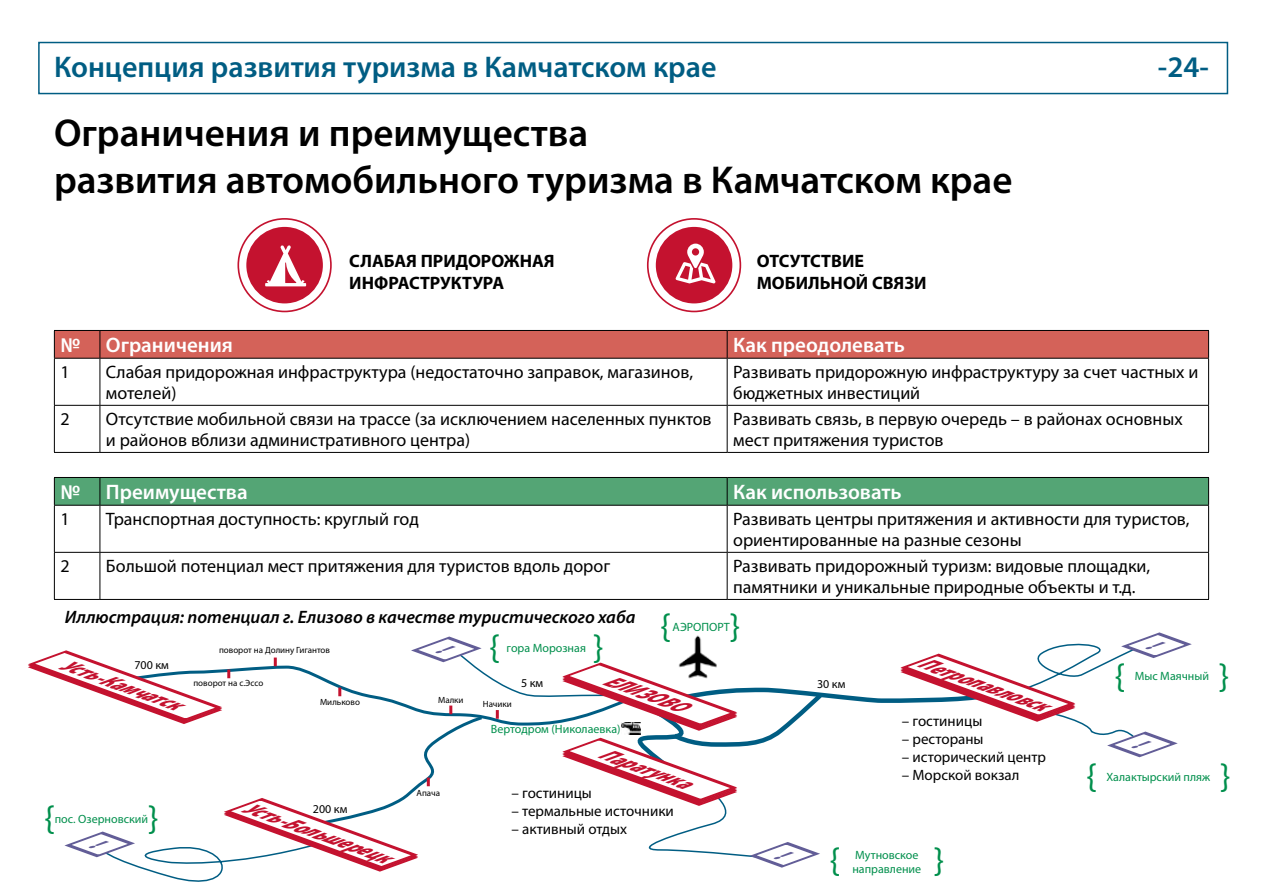
<style>
.page{position:relative;width:1263px;height:893px;background:#fff}
.page>*{position:absolute;margin:0;border:0;box-sizing:border-box;transform-origin:0 0}
.t1{font:600 39px/46.8px "Myriad Pro";color:#000}
.t2{font:36px "Myriad Pro";color:#008f4c}
.t3{font:600 30px "Myriad Pro";color:#005d83}
.t4{font:600 21px "Myriad Pro";color:#fff}
.t5{font:18px/21.6px "Myriad Pro";color:#000}
.t6{font:italic 600 18px "Myriad Pro";color:#000}
.t7{font:italic 900 18px "Myriad Pro";color:#c4122f}
.t8{font:700 18px/21.6px "Myriad Pro";color:#000}
.t9{font:15px "Myriad Pro";color:#000}
.t10{font:12px/14.4px "Myriad Pro";color:#008f4c}
.t11{font:12px "Myriad Pro";color:#000}
.t12{font:9px "Myriad Pro";color:#000}
</style>
<div class="page">
<div style="left:38px;top:42px;width:1190px;height:52px;background:#fff;border:2px solid #005d83"></div>
<svg style="left:54px;top:477px;width:1155px;height:28px;background:#4f9d6f"></svg>
<hr style="left:54px;top:505px;width:46px;height:1px;background:#000">
<hr style="left:54px;top:506px;width:1px;height:46px;background:#000">
<hr style="left:100px;top:505px;width:627px;height:1px;background:#000">
<hr style="left:100px;top:506px;width:1px;height:46px;background:#000">
<hr style="left:727px;top:505px;width:482px;height:1px;background:#000">
<hr style="left:727px;top:506px;width:1px;height:46px;background:#000">
<hr style="left:1208px;top:506px;width:1px;height:46px;background:#000">
<hr style="left:54px;top:552px;width:46px;height:1px;background:#000">
<hr style="left:54px;top:553px;width:1px;height:46px;background:#000">
<hr style="left:100px;top:552px;width:627px;height:1px;background:#000">
<hr style="left:100px;top:553px;width:1px;height:46px;background:#000">
<hr style="left:727px;top:552px;width:482px;height:1px;background:#000">
<hr style="left:727px;top:553px;width:1px;height:46px;background:#000">
<hr style="left:1208px;top:553px;width:1px;height:46px;background:#000">
<hr style="left:54px;top:599px;width:46px;height:1px;background:#000">
<hr style="left:100px;top:599px;width:627px;height:1px;background:#000">
<hr style="left:727px;top:599px;width:482px;height:1px;background:#000">
<svg style="left:54px;top:330px;width:1155px;height:28px;background:#c95d54"></svg>
<hr style="left:54px;top:358px;width:46px;height:1px;background:#000">
<hr style="left:54px;top:359px;width:1px;height:46px;background:#000">
<hr style="left:100px;top:358px;width:627px;height:1px;background:#000">
<hr style="left:100px;top:359px;width:1px;height:46px;background:#000">
<hr style="left:727px;top:358px;width:482px;height:1px;background:#000">
<hr style="left:727px;top:359px;width:1px;height:46px;background:#000">
<hr style="left:1208px;top:359px;width:1px;height:46px;background:#000">
<hr style="left:54px;top:405px;width:46px;height:1px;background:#000">
<hr style="left:54px;top:406px;width:1px;height:46px;background:#000">
<hr style="left:100px;top:405px;width:627px;height:1px;background:#000">
<hr style="left:100px;top:406px;width:1px;height:46px;background:#000">
<hr style="left:727px;top:405px;width:482px;height:1px;background:#000">
<hr style="left:727px;top:406px;width:1px;height:46px;background:#000">
<hr style="left:1208px;top:406px;width:1px;height:46px;background:#000">
<hr style="left:54px;top:452px;width:46px;height:1px;background:#000">
<hr style="left:100px;top:452px;width:627px;height:1px;background:#000">
<hr style="left:727px;top:452px;width:482px;height:1px;background:#000">
<div style="left:647px;top:218px;width:94px;height:94px;border:2px solid #c4122f;border-radius:50%"></div>
<div style="left:656px;top:227px;width:76px;height:76px;background:#c4122f;border-radius:50%"></div>
<svg style="left:676px;top:244px;width:39px;height:39px"></svg>
<div style="left:237px;top:218px;width:95px;height:94px;border:2px solid #c4122f;border-radius:50%"></div>
<div style="left:246px;top:227px;width:77px;height:76px;background:#c4122f;border-radius:50%"></div>
<svg style="left:265px;top:245px;width:41px;height:41px"></svg>
<svg style="left:28px;top:632px;width:1164px;height:250px"></svg>
<h3 class="t3" style="left:54px;top:47px;width:664px">Концепция развития туризма в Камчатском крае</h3>
<h3 class="t3" style="left:1158px;top:47px;width:53px">-24-</h3>
<h1 class="t1" style="left:54px;top:109px;width:960px">Ограничения и преимущества<br>развития автомобильного туризма в Камчатском крае</h1>
<p class="t8" style="left:349px;top:250px;width:207px">СЛАБАЯ ПРИДОРОЖНАЯ<br>ИНФРАСТРУКТУРА</p>
<p class="t8" style="left:757px;top:250px;width:171px">ОТСУТСТВИЕ<br>МОБИЛЬНОЙ СВЯЗИ</p>
<p class="t4" style="left:60px;top:332px;width:174px">№ Ограничения</p>
<p class="t4" style="left:733px;top:332px;width:173px">Как преодолевать</p>
<p class="t5" style="left:60px;top:361px;width:11px">1</p>
<p class="t5" style="left:106px;top:361px;width:589px">Слабая придорожная инфраструктура (недостаточно заправок, магазинов, мотелей)</p>
<p class="t5" style="left:733px;top:361px;width:467px">Развивать придорожную инфраструктуру за счет частных и бюджетных инвестиций</p>
<p class="t5" style="left:60px;top:408px;width:11px">2</p>
<p class="t5" style="left:106px;top:408px;width:607px">Отсутствие мобильной связи на трассе (за исключением населенных пунктов и районов вблизи административного центра)</p>
<p class="t5" style="left:733px;top:408px;width:451px">Развивать связь, в первую очередь – в районах основных мест притяжения туристов</p>
<p class="t4" style="left:60px;top:479px;width:189px">№ Преимущества</p>
<p class="t4" style="left:733px;top:479px;width:170px">Как использовать</p>
<p class="t5" style="left:60px;top:508px;width:11px">1</p>
<p class="t5" style="left:106px;top:508px;width:314px">Транспортная доступность: круглый год</p>
<p class="t5" style="left:733px;top:508px;width:458px">Развивать центры притяжения и активности для туристов, ориентированные на разные сезоны</p>
<p class="t5" style="left:60px;top:555px;width:11px">2</p>
<p class="t5" style="left:106px;top:555px;width:506px">Большой потенциал мест притяжения для туристов вдоль дорог</p>
<p class="t5" style="left:733px;top:555px;width:419px">Развивать придорожный туризм: видовые площадки, памятники и уникальные природные объекты и т.д.</p>
<p class="t6" style="left:65px;top:605px;width:572px">Иллюстрация: потенциал г. Елизово в качестве туристического хаба</p>
<h2 class="t2" style="left:660px;top:604px;width:12px">{</h2>
<p class="t10" style="left:672px;top:619px;width:59px">АЭРОПОРТ</p>
<h2 class="t2" style="left:489px;top:625px;width:12px">{</h2>
<p class="t10" style="left:507px;top:640px;width:81px">гора Морозная</p>
<p class="t12" style="left:219px;top:644px;width:112px">поворот на Долину Гигантов</p>
<p class="t11" style="left:134px;top:657px;width:36px">700 км</p>
<p class="t7" style="left:62px;top:656px;width:126px;rotate:20deg">Усть-Камчатск</p>
<p class="t7" style="left:921px;top:656px;width:134px;rotate:20deg">Петропавловск</p>
<p class="t11" style="left:521px;top:675px;width:24px">5 км</p>
<p class="t11" style="left:817px;top:677px;width:30px">30 км</p>
<p class="t12" style="left:193px;top:678px;width:71px">поворот на с.Эссо</p>
<p class="t7" style="left:607px;top:673px;width:84px;rotate:20deg">ЕЛИЗОВО</p>
<p class="t12" style="left:320px;top:697px;width:41px">Мильково</p>
<p class="t12" style="left:438px;top:694px;width:27px">Малки</p>
<p class="t12" style="left:483px;top:698px;width:30px">Начики</p>
<p class="t9" style="left:902px;top:712px;width:82px">– гостиницы</p>
<p class="t9" style="left:902px;top:730px;width:83px">– рестораны</p>
<p class="t9" style="left:902px;top:748px;width:146px">– исторический центр</p>
<p class="t9" style="left:902px;top:766px;width:119px">– Морской вокзал</p>
<p class="t10" style="left:491px;top:721px;width:131px">Вертодром (Николаевка)</p>
<p class="t7" style="left:602px;top:747px;width:94px;rotate:20deg">Паратунка</p>
<p class="t12" style="left:416px;top:787px;width:25px">Апача</p>
<p class="t9" style="left:511px;top:783px;width:82px">– гостиницы</p>
<p class="t9" style="left:511px;top:801px;width:164px">– термальные источники</p>
<p class="t9" style="left:511px;top:819px;width:117px">– активный отдых</p>
<p class="t11" style="left:313px;top:801px;width:36px">200 км</p>
<h2 class="t2" style="left:44px;top:796px;width:12px">{</h2>
<p class="t7" style="left:245px;top:798px;width:154px;rotate:20deg">Усть-Большерецк</p>
<p class="t10" style="left:55px;top:811px;width:95px">пос. Озерновский</p>
<h2 class="t2" style="left:830px;top:838px;width:12px">{</h2>
<p class="t10" style="left:852px;top:847px;width:70px">Мутновское направление</p>
<h2 class="t2" style="left:1115px;top:654px;width:12px">{</h2>
<p class="t10" style="left:1135px;top:669px;width:76px">Мыс Маячный</p>
<h2 class="t2" style="left:1086px;top:754px;width:12px">{</h2>
<p class="t10" style="left:1106px;top:769px;width:105px">Халактырский пляж</p>
</div>
